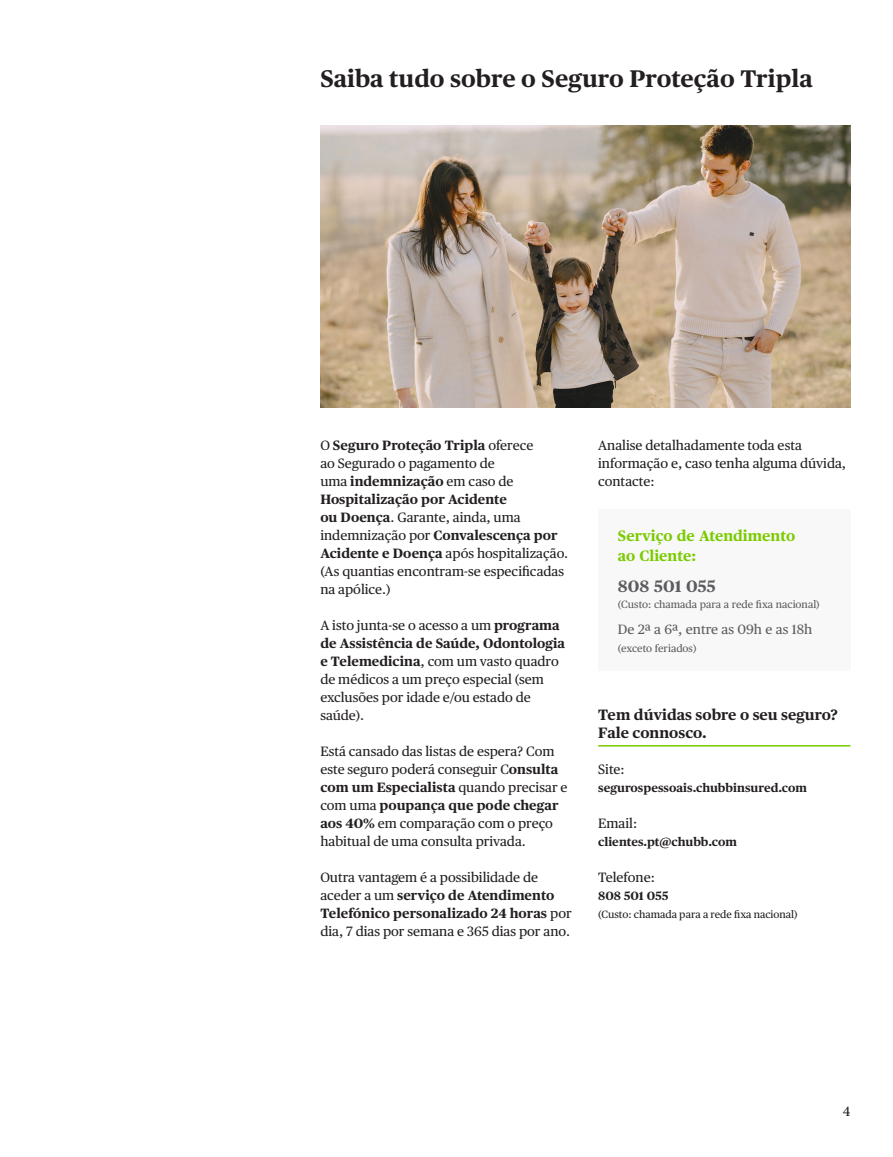
<style>
.page{position:relative;width:893px;height:1157px;background:#fff}
.page>*{position:absolute;margin:0;border:0;box-sizing:border-box;transform-origin:0 0}
.Section_Header{font:700 24px "Publico Text";color:#231f20}
.Main-Paragraph{font:700 16.5px "Publico Text";color:#5c5c60}
.Headings_Violet_Rule{font:700 15px/18px "Publico Text";color:#231f20}
.Main-Paragraph-2{font:700 15px "Publico Text";color:#7acb00}
.Body_Copy_Regular{font:13.5px/18px "Publico Text";color:#231f20}
.Main-Paragraph-3{font:13.5px "Publico Text";color:#5c5c60}
.Body_Copy_Regular-2{font:700 12px "Publico Text";color:#231f20}
.Main-Paragraph-4{font:10.5px "Publico Text";color:#5c5c60}
.Body_Copy_Regular-3{font:10.5px "Publico Text";color:#231f20}
.s1{font-weight:700}
</style>
<div class="page">
<hr style="left:598px;top:745px;width:252px;height:1px;background:#7acb00">
<img style="left:320px;top:125px;width:530px;height:282px">
<div style="left:598px;top:509px;width:252px;height:161px;background:#f8f8f8"></div>
<p class="Section_Header" style="left:320px;top:60px;width:494px">Saiba tudo sobre o Seguro Proteção Tripla</p>
<p class="Body_Copy_Regular" style="left:320px;top:435px;width:249px">O <span class="s1">Seguro Proteção Tripla</span> oferece<br>ao Segurado o pagamento de<br>uma <span class="s1">indemnização</span> em caso de<br><span class="s1">Hospitalização por Acidente<br>ou Doença</span>. Garante, ainda, uma indemnização por <span class="s1">Convalescença por<br>Acidente e Doença</span> após hospitalização. (As quantias encontram-se especificadas na apólice.)</p>
<p class="Body_Copy_Regular" style="left:320px;top:615px;width:246px">A isto junta-se o acesso a um <span class="s1">programa de Assistência de Saúde, Odontologia e Telemedicina</span>, com um vasto quadro de médicos a um preço especial (sem exclusões por idade e/ou estado de saúde).</p>
<p class="Body_Copy_Regular" style="left:320px;top:741px;width:249px">Está cansado das listas de espera? Com este seguro poderá conseguir C<span class="s1">onsulta com um Especialista</span> quando precisar e com uma <span class="s1">poupança que pode chegar aos 40%</span> em comparação com o preço habitual de uma consulta privada.</p>
<p class="Body_Copy_Regular" style="left:320px;top:867px;width:253px">Outra vantagem é a possibilidade de aceder a um <span class="s1">serviço de Atendimento Telefónico personalizado 24 horas</span> por dia, 7 dias por semana e 365 dias por ano.</p>
<p class="Body_Copy_Regular" style="left:598px;top:435px;width:249px">Analise detalhadamente toda esta informação e, caso tenha alguma dúvida, contacte:</p>
<p class="Main-Paragraph-2" style="left:618px;top:524px;width:179px">Serviço de Atendimento</p>
<p class="Main-Paragraph-2" style="left:618px;top:544px;width:80px">ao Cliente:</p>
<p class="Main-Paragraph-4" style="left:618px;top:596px;width:203px">(Custo: chamada para a rede fixa nacional)</p>
<p class="Main-Paragraph" style="left:618px;top:573px;width:99px">808 501 055</p>
<p class="Main-Paragraph-3" style="left:618px;top:619px;width:196px">De 2ª a 6ª, entre as 09h e as 18h</p>
<p class="Main-Paragraph-4" style="left:618px;top:640px;width:80px">(exceto feriados)</p>
<p class="Headings_Violet_Rule" style="left:598px;top:705px;width:241px">Tem dúvidas sobre o seu seguro?<br>Fale connosco.</p>
<p class="Body_Copy_Regular" style="left:598px;top:759px;width:28px">Site:</p>
<p class="Body_Copy_Regular-2" style="left:598px;top:778px;width:211px">segurospessoais.chubbinsured.com</p>
<p class="Body_Copy_Regular" style="left:598px;top:813px;width:40px">Email:</p>
<p class="Body_Copy_Regular-2" style="left:598px;top:832px;width:140px">clientes.pt@chubb.com</p>
<p class="Body_Copy_Regular" style="left:598px;top:867px;width:58px">Telefone:</p>
<p class="Body_Copy_Regular-2" style="left:598px;top:886px;width:72px">808 501 055</p>
<p class="Body_Copy_Regular-3" style="left:598px;top:906px;width:201px">(Custo: chamada para a rede fixa nacional)</p>
<p class="Body_Copy_Regular" style="left:843px;top:1101px;width:9px">4</p>
</div>
